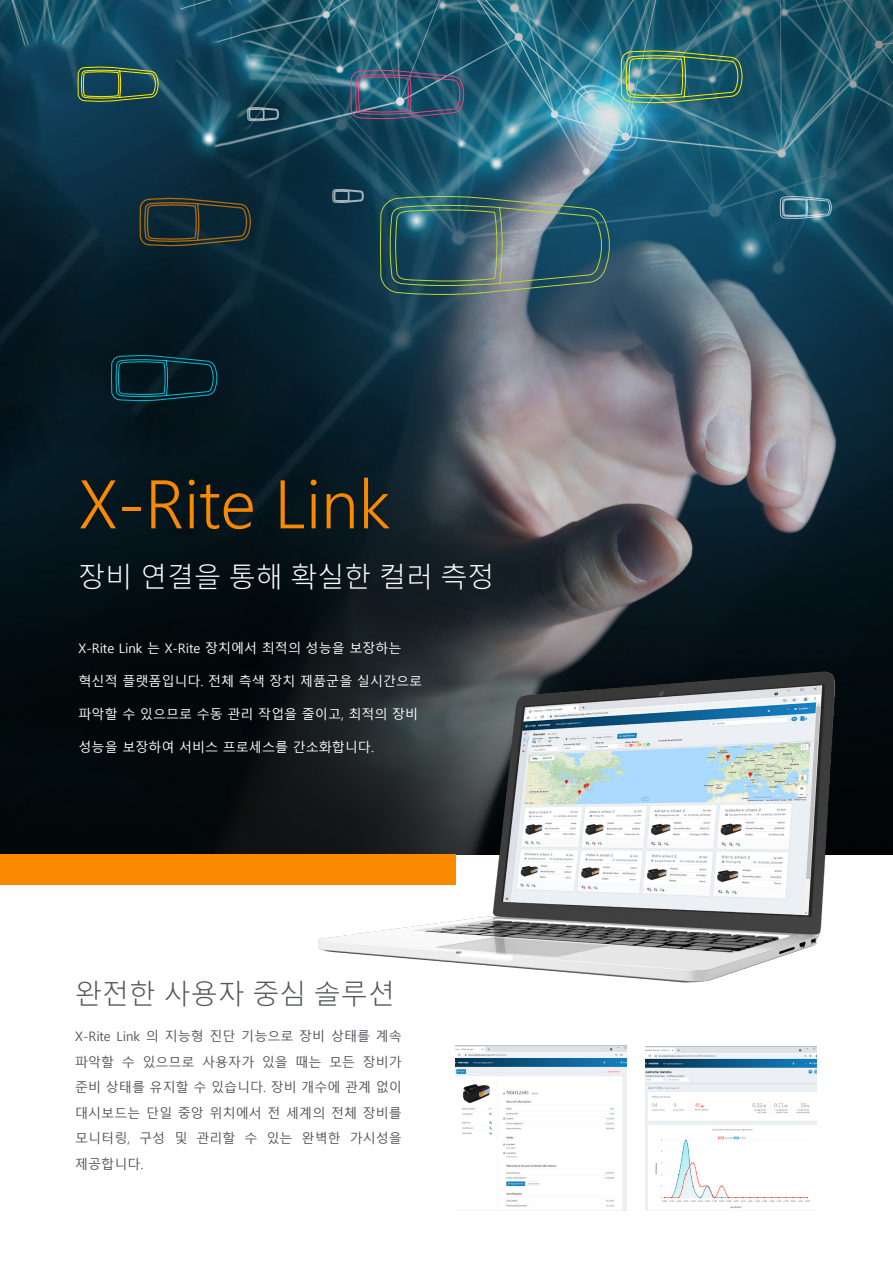
<style>
.page{position:relative;width:893px;height:1263px;background:#fff}
.page>*{position:absolute;margin:0;border:0;box-sizing:border-box;transform-origin:0 0}
.t1{font:300 66.75px "Malgun Gothic";color:#fa8900}
.t2{font:300 27px "Malgun Gothic";color:#fff}
.t3{font:300 27px "Malgun Gothic";color:#54555a}
.List_Paragraph{font:13.05px/25.5px "Malgun Gothic";color:#54555a;text-align:justify}
.List_Paragraph-2{font:13.05px "Malgun Gothic";color:#fff}
</style>
<div class="page">
<img style="left:0;top:0;width:893px;height:855px">
<div style="left:0;top:855px;width:455px;height:30px;background:#fa8900"></div>
<img style="left:311px;top:645px;width:535px;height:338px">
<svg style="left:380px;top:193px;width:230px;height:106px;background:#40656e"></svg>
<svg style="left:350px;top:68px;width:114px;height:52px;background:#3c5d77"></svg>
<svg style="left:78px;top:9px;width:81px;height:94px;background:#22545c"></svg>
<svg style="left:111px;top:280px;width:107px;height:197px;background:#041c25"></svg>
<img style="left:621px;top:49px;width:122px;height:117px">
<svg style="left:139px;top:196px;width:113px;height:52px;background:#23312f"></svg>
<svg style="left:780px;top:195px;width:52px;height:25px"></svg>
<svg style="left:247px;top:107px;width:32px;height:16px"></svg>
<svg style="left:332px;top:188px;width:32px;height:16px"></svg>
<img style="left:645px;top:1047px;width:171px;height:163px">
<img style="left:455px;top:1046px;width:172px;height:164px">
<p class="t1" style="left:79px;top:465px;width:313px">X-Rite Link</p>
<p class="t2" style="left:79px;top:561px;width:417px">장비 연결을 통해 확실한 컬러 측정</p>
<p class="List_Paragraph-2" style="left:79px;top:641px;width:324px">X-Rite Link 는 X-Rite 장치에서 최적의 성능을 보장하는</p>
<p class="List_Paragraph-2" style="left:79px;top:674px;width:345px">혁신적 플랫폼입니다. 전체 측색 장치 제품군을 실시간으로</p>
<p class="List_Paragraph-2" style="left:79px;top:707px;width:341px">파악할 수 있으므로 수동 관리 작업을 줄이고, 최적의 장비</p>
<p class="List_Paragraph-2" style="left:79px;top:740px;width:297px">성능을 보장하여 서비스 프로세스를 간소화합니다.</p>
<p class="t3" style="left:75px;top:978px;width:321px">완전한 사용자 중심 솔루션</p>
<p class="List_Paragraph" style="left:75px;top:1024px;width:328px">X-Rite Link 의 지능형 진단 기능으로 장비 상태를 계속 파악할 수 있으므로 사용자가 있을 때는 모든 장비가 준비 상태를 유지할 수 있습니다. 장비 개수에 관계 없이 대시보드는 단일 중앙 위치에서 전 세계의 전체 장비를 모니터링, 구성 및 관리할 수 있는 완벽한 가시성을 제공합니다.</p>
</div>
